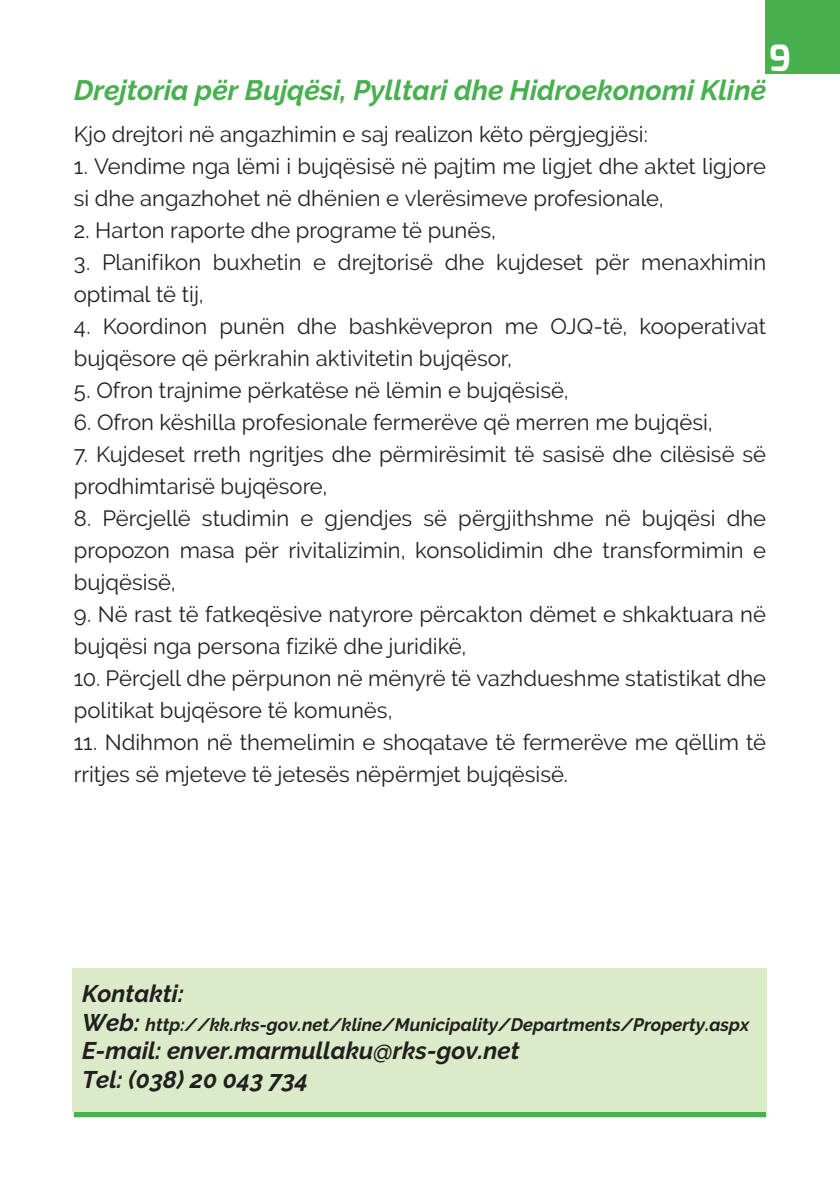
<style>
.page{position:relative;width:840px;height:1191px;background:#fff}
.page>*{position:absolute;margin:0;border:0;box-sizing:border-box;transform-origin:0 0}
.t1{font:700 36px "Exo";color:#fff}
.t2{font:italic 700 28px "Raleway";color:#48b04f}
.t3{font:italic 700 24px "Raleway";color:#231f20}
.t4{font:22px/32px "Raleway";color:#231f20}
.t5{font:italic 700 18px "Raleway";color:#231f20}
.s1{font-size:24px}
</style>
<div class="page">
<div style="left:74px;top:1111px;width:691px;height:6px;background:#48b04f"></div>
<div style="left:73px;top:968px;width:693px;height:143px;background:#dbebc9"></div>
<div style="left:765px;top:0;width:74px;height:74px;background:#48b04f"></div>
<p class="t1" style="left:768px;top:35px;width:23px">9</p>
<p class="t2" style="left:74px;top:74px;width:693px">Drejtoria për Bujqësi, Pylltari dhe Hidroekonomi Klinë</p>
<p class="t4" style="left:74px;top:118px;width:575px">Kjo drejtori në angazhimin e saj realizon këto përgjegjësi:</p>
<p class="t4" style="left:74px;top:150px;width:693px">1. Vendime nga lëmi i bujqësisë në pajtim me ligjet dhe aktet ligjore si dhe angazhohet në dhënien e vlerësimeve profesionale,</p>
<p class="t4" style="left:74px;top:214px;width:424px">2. Harton raporte dhe programe të punës,</p>
<p class="t4" style="left:74px;top:246px;width:693px">3. Planifikon buxhetin e drejtorisë dhe kujdeset për menaxhimin optimal të tij,</p>
<p class="t4" style="left:74px;top:310px;width:693px">4. Koordinon punën dhe bashkëvepron me OJQ-të, kooperativat bujqësore që përkrahin aktivitetin bujqësor,</p>
<p class="t4" style="left:74px;top:374px;width:496px">5. Ofron trajnime përkatëse në lëmin e bujqësisë,</p>
<p class="t4" style="left:74px;top:406px;width:640px">6. Ofron këshilla profesionale fermerëve që merren me bujqësi,</p>
<p class="t4" style="left:74px;top:438px;width:693px">7. Kujdeset rreth ngritjes dhe përmirësimit të sasisë dhe cilësisë së prodhimtarisë bujqësore,</p>
<p class="t4" style="left:74px;top:502px;width:693px;text-align:justify">8. Përcjellë studimin e gjendjes së përgjithshme në bujqësi dhe propozon masa për rivitalizimin, konsolidimin dhe transformimin e bujqësisë,</p>
<p class="t4" style="left:74px;top:598px;width:693px">9. Në rast të fatkeqësive natyrore përcakton dëmet e shkaktuara në bujqësi nga persona fizikë dhe juridikë,</p>
<p class="t4" style="left:74px;top:662px;width:693px">10. Përcjell dhe përpunon në mënyrë të vazhdueshme statistikat dhe politikat bujqësore të komunës,</p>
<p class="t4" style="left:74px;top:726px;width:693px">11. Ndihmon në themelimin e shoqatave të fermerëve me qëllim të rritjes së mjeteve të jetesës nëpërmjet bujqësisë.</p>
<p class="t3" style="left:82px;top:979px;width:103px">Kontakti:</p>
<p class="t5" style="left:82px;top:1013px;width:668px"><span class="s1">Web:</span> http://kk.rks-gov.net/kline/Municipality/Departments/Property.aspx</p>
<p class="t3" style="left:82px;top:1037px;width:439px">E-mail: enver.marmullaku@rks-gov.net</p>
<p class="t3" style="left:82px;top:1065px;width:228px">Tel: (038) 20 043 734</p>
</div>
